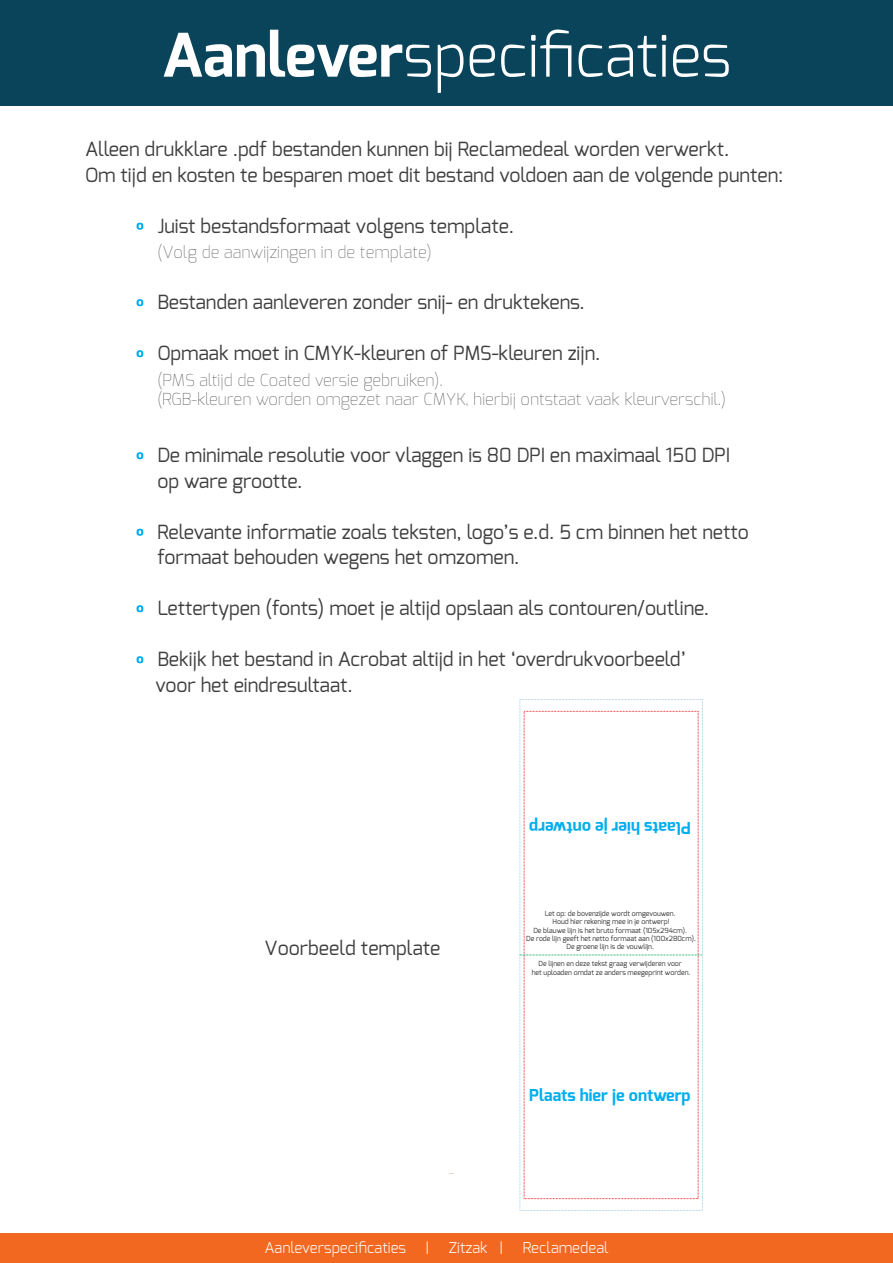
<style>
.page{position:relative;width:893px;height:1263px;background:#fff}
.page>*{position:absolute;margin:0;border:0;box-sizing:border-box;transform-origin:0 0}
.t1{font:300 60px "Exo";color:#fff}
.t2{font:19.5px/25.5px "Exo";color:#3e3e3f}
.t3{font:100 16.5px/19.8px "Exo";color:#3e3e3f}
.t4{font:700 16.35px "Exo";color:#00aeef}
.t5{font:300 15px "Exo";color:#fff}
.t6{font:7.05px/8.4px "Exo";color:#312f30;text-align:center}
.s1{font-weight:700}
</style>
<div class="page">
<svg style="left:137px;top:223px;width:6px;height:7px"></svg>
<svg style="left:137px;top:299px;width:6px;height:7px"></svg>
<svg style="left:137px;top:350px;width:6px;height:7px"></svg>
<svg style="left:137px;top:452px;width:6px;height:7px"></svg>
<svg style="left:137px;top:529px;width:6px;height:7px"></svg>
<svg style="left:137px;top:605px;width:6px;height:7px"></svg>
<svg style="left:137px;top:656px;width:6px;height:7px"></svg>
<div style="left:0;top:1233px;width:893px;height:30px;background:#f36821"></div>
<div style="left:0;top:0;width:893px;height:106px;background:#09445a"></div>
<svg style="left:520px;top:699px;width:182px;height:512px"></svg>
<h1 class="t1" style="left:162px;top:17px;width:571px"><span class="s1">Aanlever</span>specificaties</h1>
<p class="t2" style="left:85px;top:136px;width:700px">Alleen drukklare .pdf bestanden kunnen bij Reclamedeal worden verwerkt.<br>Om tijd en kosten te besparen moet dit bestand voldoen aan de volgende punten:</p>
<p class="t2" style="left:157px;top:213px;width:358px">Juist bestandsformaat volgens template.</p>
<p class="t3" style="left:157px;top:242px;width:276px">(Volg de aanwijzingen in de template)</p>
<p class="t2" style="left:157px;top:289px;width:429px">Bestanden aanleveren zonder snij- en druktekens.</p>
<p class="t2" style="left:157px;top:340px;width:445px">Opmaak moet in CMYK-kleuren of PMS-kleuren zijn.</p>
<p class="t3" style="left:157px;top:370px;width:570px">(PMS altijd de Coated versie gebruiken).<br>(RGB-kleuren worden omgezet naar CMYK, hierbij ontstaat vaak kleurverschil.)</p>
<p class="t2" style="left:157px;top:442px;width:574px">De minimale resolutie voor vlaggen is 80 DPI en maximaal 150 DPI op ware grootte.</p>
<p class="t2" style="left:157px;top:519px;width:593px">Relevante informatie zoals teksten, logo’s e.d. 5 cm binnen het netto formaat behouden wegens het omzomen.</p>
<p class="t2" style="left:157px;top:595px;width:553px">Lettertypen (fonts) moet je altijd opslaan als contouren/outline.</p>
<p class="t2" style="left:156px;top:646px;width:532px">Bekijk het bestand in Acrobat altijd in het ‘overdrukvoorbeeld’ voor het eindresultaat.</p>
<p class="t2" style="left:265px;top:935px;width:177px">Voorbeeld template</p>
<p class="t4" style="left:691px;top:838px;width:163px;rotate:-180deg">Plaats hier je ontwerp</p>
<p class="t6" style="left:526px;top:909px;width:171px">Let op: de bovenzijde wordt omgevouwen.<br>Houd hier rekening mee in je ontwerp!<br>De blauwe lijn is het bruto formaat (105x294cm).<br>De rode lijn geeft het netto formaat aan (100x280cm).<br>De groene lijn is de vouwlijn.</p>
<p class="t6" style="left:532px;top:959px;width:160px">De lijnen en deze tekst graag verwijderen voor<br>het uploaden omdat ze anders meegeprint worden.</p>
<p class="t4" style="left:529px;top:1085px;width:163px">Plaats hier je ontwerp</p>
<p class="t5" style="left:265px;top:1238px;width:143px">Aanleverspecificaties</p>
<p class="t5" style="left:426px;top:1238px;width:5px">|</p>
<p class="t5" style="left:449px;top:1238px;width:56px">Zitzak |</p>
<p class="t5" style="left:523px;top:1238px;width:87px">Reclamedeal</p>
</div>
